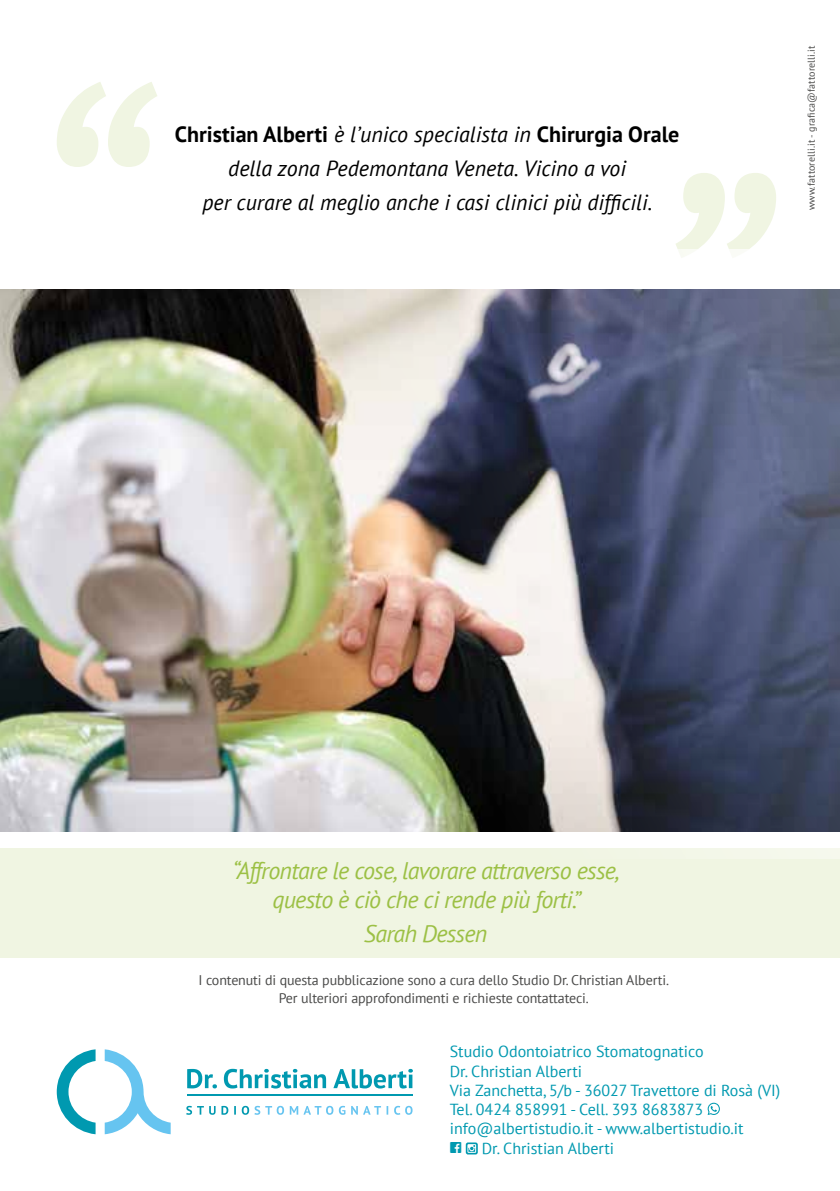
<style>
.page{position:relative;width:840px;height:1191px;background:#fff}
.page>*{position:absolute;margin:0;border:0;box-sizing:border-box;transform-origin:0 0}
.t1{font:italic 24px/28.8px "PT Sans";letter-spacing:-.03em;color:#9cc045;text-align:center}
.t2{font:italic 22px/34px "PT Sans";color:#000;text-align:center}
.t3{font:16px/19.2px "PT Sans";color:#0099b0}
.t4{font:14px/18px "PT Sans";letter-spacing:-.01em;color:#4a4a49;text-align:center}
.t5{font:10px "PT Sans";letter-spacing:.01em;color:#4a4a49}
.s1{font-weight:700;font-style:normal}
.s2{font-family:"Social Icons Pro Set 1 Rounded"}
</style>
<div class="page">
<div style="left:0;top:848px;width:839px;height:109px;background:#f0f5e2"></div>
<img style="left:0;top:289px;width:293px;height:542px">
<svg style="left:57px;top:1049px;width:38px;height:85px"></svg>
<svg style="left:105px;top:1049px;width:65px;height:85px"></svg>
<svg style="left:333px;top:1069px;width:79px;height:19px"></svg>
<svg style="left:187px;top:1068px;width:139px;height:20px"></svg>
<hr style="left:187px;top:1094px;width:225px;height:2px;background:#0099b0">
<svg style="left:186px;top:1105px;width:226px;height:9px"></svg>
<svg style="left:707px;top:1102px;width:12px;height:13px"></svg>
<svg style="left:465px;top:1142px;width:12px;height:12px"></svg>
<svg style="left:57px;top:82px;width:100px;height:85px"></svg>
<svg style="left:676px;top:173px;width:99px;height:76px"></svg>
<img style="left:293px;top:249px;width:546px;height:609px">
<h2 class="t2" style="left:175px;top:117px;width:505px"><span class="s1">Christian Alberti</span> è l’unico specialista in <span class="s1">Chirurgia Orale </span>della zona Pedemontana Veneta. Vicino a voi<br>per curare al meglio anche i casi clinici più difficili.</h2>
<p class="t5" style="left:804px;top:210px;width:166px;rotate:-90deg">www.fattorelli.it - grafica@fattorelli.it</p>
<h1 class="t1" style="left:232px;top:855px;width:388px">“Affrontare le cose, lavorare attraverso esse, questo è ciò che ci rende più forti.”</h1>
<h1 class="t1" style="left:364px;top:918px;width:125px">Sarah Dessen</h1>
<p class="t4" style="left:198px;top:970px;width:471px">I contenuti di questa pubblicazione sono a cura dello Studio Dr. Christian Alberti.<br>Per ulteriori approfondimenti e richieste contattateci.</p>
<p class="t3" style="left:449px;top:1041px;width:332px">Studio Odontoiatrico Stomatognatico<br>Dr. Christian Alberti<br>Via Zanchetta, 5/b - 36027 Travettore di Rosà (VI)<br>Tel. 0424 858991 - Cell. 393 8683873 info@albertistudio.it - www.albertistudio.it<br><span class="s2">f</span> Dr. Christian Alberti</p>
</div>
